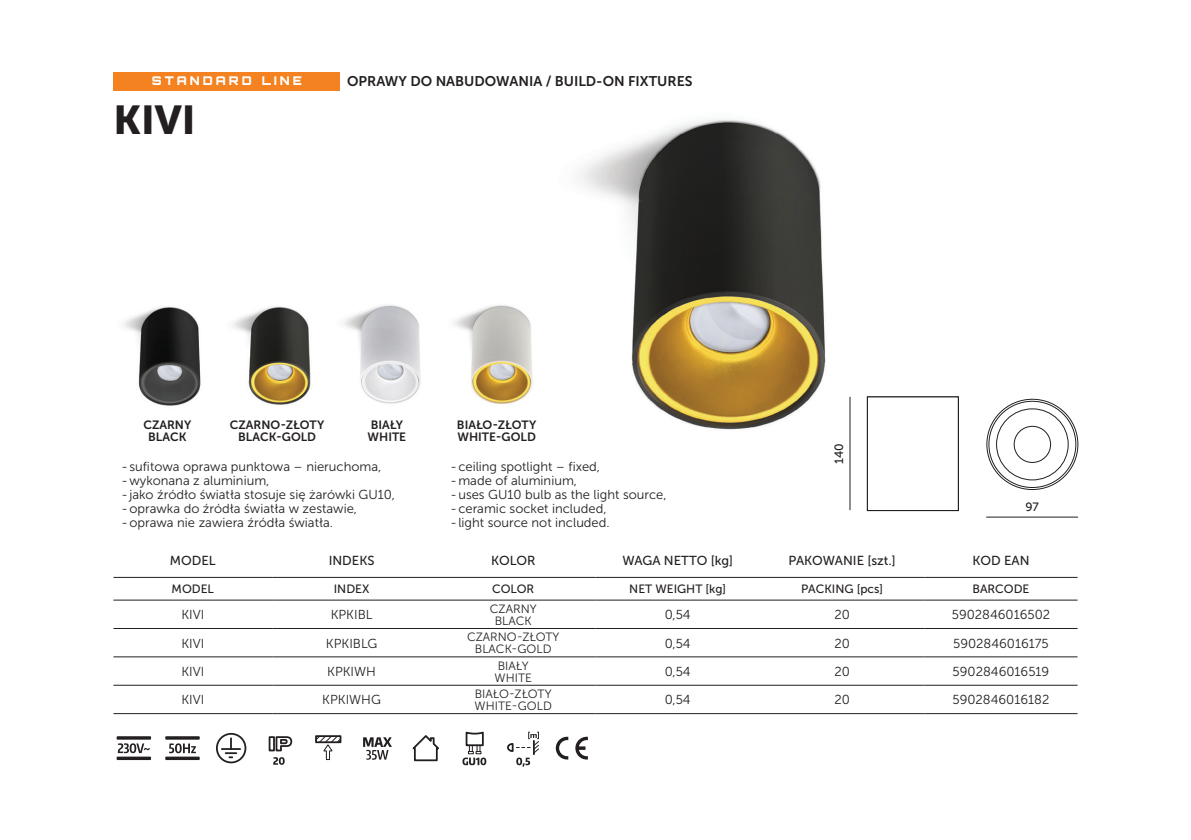
<style>
.page{position:relative;width:1191px;height:840px;background:#fff}
.page>*{position:absolute;margin:0;border:0;box-sizing:border-box;transform-origin:0 0}
.t1{font:40px "Museo Sans 900";color:#231f20}
.t2{font:14px "Museo Sans 700";color:#231f20}
.t3{font:13px/14px "Museo Sans 300";color:#231f20}
.t4{font:13px "Museo Sans 500";color:#231f20}
.t5{font:12px/12px "Museo Sans 300";color:#231f20;text-align:center}
.t6{font:12px/12px "Museo Sans 700";color:#231f20;text-align:center}
.t7{font:12px "Museo Sans 500";color:#231f20}
.t8{font:900 12px "Orbitron";letter-spacing:.25em;color:#fff}
</style>
<div class="page">
<img style="left:580px;top:119px;width:287px;height:333px">
<img style="left:343px;top:305px;width:78px;height:99px">
<div style="left:113px;top:72px;width:227px;height:18px;background:#f58220"></div>
<svg style="left:113px;top:577px;width:964px;height:1px"></svg>
<div style="left:272px;top:577px;width:159px;height:22px;background:#fff"></div>
<svg style="left:113px;top:600px;width:964px;height:86px"></svg>
<hr style="left:272px;top:576px;width:159px;height:1px;background:#231f20">
<hr style="left:272px;top:599px;width:159px;height:1px;background:#231f20">
<hr style="left:272px;top:627px;width:159px;height:1px;background:#231f20">
<hr style="left:272px;top:684px;width:159px;height:1px;background:#231f20">
<hr style="left:113px;top:576px;width:159px;height:1px;background:#231f20">
<hr style="left:431px;top:576px;width:164px;height:1px;background:#231f20">
<hr style="left:595px;top:576px;width:165px;height:1px;background:#231f20">
<hr style="left:760px;top:576px;width:164px;height:1px;background:#231f20">
<hr style="left:924px;top:576px;width:153px;height:1px;background:#231f20">
<hr style="left:113px;top:599px;width:159px;height:1px;background:#231f20">
<hr style="left:113px;top:627px;width:159px;height:1px;background:#231f20">
<hr style="left:113px;top:684px;width:159px;height:1px;background:#231f20">
<hr style="left:431px;top:599px;width:164px;height:1px;background:#231f20">
<hr style="left:431px;top:627px;width:164px;height:1px;background:#231f20">
<hr style="left:431px;top:684px;width:164px;height:1px;background:#231f20">
<hr style="left:595px;top:599px;width:165px;height:1px;background:#231f20">
<hr style="left:595px;top:627px;width:165px;height:1px;background:#231f20">
<hr style="left:595px;top:684px;width:165px;height:1px;background:#231f20">
<hr style="left:760px;top:599px;width:164px;height:1px;background:#231f20">
<hr style="left:760px;top:627px;width:164px;height:1px;background:#231f20">
<hr style="left:760px;top:684px;width:164px;height:1px;background:#231f20">
<hr style="left:924px;top:599px;width:153px;height:1px;background:#231f20">
<hr style="left:924px;top:627px;width:153px;height:1px;background:#231f20">
<hr style="left:924px;top:684px;width:153px;height:1px;background:#231f20">
<hr style="left:113px;top:656px;width:159px;height:1px;background:#231f20">
<hr style="left:113px;top:712px;width:159px;height:1px;background:#231f20">
<hr style="left:272px;top:656px;width:159px;height:1px;background:#231f20">
<hr style="left:272px;top:712px;width:159px;height:1px;background:#231f20">
<hr style="left:431px;top:656px;width:164px;height:1px;background:#231f20">
<hr style="left:431px;top:712px;width:164px;height:1px;background:#231f20">
<hr style="left:595px;top:656px;width:165px;height:1px;background:#231f20">
<hr style="left:595px;top:712px;width:165px;height:1px;background:#231f20">
<hr style="left:760px;top:656px;width:164px;height:1px;background:#231f20">
<hr style="left:760px;top:712px;width:164px;height:1px;background:#231f20">
<hr style="left:924px;top:656px;width:153px;height:1px;background:#231f20">
<hr style="left:924px;top:712px;width:153px;height:1px;background:#231f20">
<svg style="left:113px;top:727px;width:41px;height:41px"></svg>
<svg style="left:118px;top:742px;width:32px;height:10px"></svg>
<div style="left:117px;top:735px;width:34px;height:4px;border:2px solid #231f20"></div>
<div style="left:117px;top:756px;width:34px;height:3px;border:2px solid #231f20"></div>
<div style="left:165px;top:735px;width:35px;height:4px;border:2px solid #231f20"></div>
<div style="left:165px;top:756px;width:35px;height:3px;border:2px solid #231f20"></div>
<svg style="left:169px;top:743px;width:27px;height:9px"></svg>
<svg style="left:216px;top:733px;width:31px;height:30px"></svg>
<svg style="left:268px;top:736px;width:25px;height:28px"></svg>
<svg style="left:315px;top:735px;width:27px;height:25px"></svg>
<svg style="left:363px;top:737px;width:29px;height:22px"></svg>
<svg style="left:412px;top:735px;width:27px;height:26px"></svg>
<svg style="left:462px;top:731px;width:24px;height:33px"></svg>
<svg style="left:507px;top:731px;width:32px;height:35px"></svg>
<svg style="left:556px;top:736px;width:12px;height:23px"></svg>
<svg style="left:575px;top:736px;width:13px;height:23px"></svg>
<hr style="left:849px;top:396px;width:1px;height:114px;background:#231f20">
<hr style="left:986px;top:516px;width:92px;height:1px;background:#231f20">
<svg style="left:986px;top:398px;width:92px;height:91px"></svg>
<div style="left:867px;top:396px;width:91px;height:114px;border:1px solid #231f20"></div>
<img style="left:454px;top:305px;width:79px;height:99px">
<img style="left:123px;top:307px;width:78px;height:99px">
<img style="left:233px;top:306px;width:78px;height:99px">
<p class="t8" style="left:152px;top:73px;width:151px">STANDARD LINE</p>
<p class="t2" style="left:347px;top:73px;width:347px">OPRAWY DO NABUDOWANIA / BUILD-ON FIXTURES</p>
<h1 class="t1" style="left:113px;top:97px;width:84px">KIVI</h1>
<p class="t6" style="left:143px;top:419px;width:49px">CZARNY<br>BLACK</p>
<p class="t6" style="left:367px;top:419px;width:40px;text-align:left">BIAŁY<br>WHITE</p>
<p class="t6" style="left:230px;top:419px;width:96px">CZARNO-ZŁOTY<br>BLACK-GOLD</p>
<p class="t6" style="left:457px;top:419px;width:81px;text-align:left">BIAŁO-ZŁOTY<br>WHITE-GOLD</p>
<p class="t3" style="left:121px;top:459px;width:261px">- sufitowa oprawa punktowa – nieruchoma, -wykonana z aluminium,</p>
<p class="t3" style="left:121px;top:487px;width:275px">- jako źródło światła stosuje się żarówki GU10, -oprawka do źródła światła w zestawie, -oprawa nie zawiera źródła światła.</p>
<p class="t3" style="left:450px;top:459px;width:218px">-ceiling spotlight – fixed,<br>-made of aluminium,<br>-uses GU10 bulb as the light source, -ceramic socket included,</p>
<p class="t3" style="left:450px;top:515px;width:161px">- light source not included.</p>
<p class="t7" style="left:832px;top:463px;width:22px;rotate:-90deg">140</p>
<p class="t7" style="left:1025px;top:500px;width:15px">97</p>
<p class="t4" style="left:170px;top:553px;width:47px">MODEL</p>
<p class="t4" style="left:329px;top:553px;width:47px">INDEKS</p>
<p class="t4" style="left:491px;top:553px;width:46px">KOLOR</p>
<p class="t4" style="left:622px;top:553px;width:112px">WAGA NETTO [kg]</p>
<p class="t4" style="left:788px;top:553px;width:109px">PAKOWANIE [szt.]</p>
<p class="t4" style="left:972px;top:553px;width:59px">KOD EAN</p>
<p class="t7" style="left:172px;top:582px;width:44px">MODEL</p>
<p class="t7" style="left:334px;top:582px;width:37px">INDEX</p>
<p class="t7" style="left:492px;top:582px;width:44px">COLOR</p>
<p class="t7" style="left:629px;top:582px;width:98px">NET WEIGHT [kg]</p>
<p class="t7" style="left:801px;top:582px;width:83px">PACKING [pcs]</p>
<p class="t7" style="left:972px;top:582px;width:59px">BARCODE</p>
<p class="t3" style="left:181px;top:607px;width:24px">KIVI</p>
<p class="t3" style="left:331px;top:607px;width:43px">KPKIBL</p>
<p class="t5" style="left:490px;top:602px;width:48px">CZARNY<br>BLACK</p>
<p class="t3" style="left:664px;top:607px;width:27px">0,54</p>
<p class="t3" style="left:834px;top:607px;width:17px">20</p>
<p class="t3" style="left:951px;top:607px;width:100px">5902846016502</p>
<p class="t3" style="left:181px;top:635px;width:24px">KIVI</p>
<p class="t3" style="left:326px;top:635px;width:53px">KPKIBLG</p>
<p class="t5" style="left:467px;top:630px;width:94px">CZARNO-ZŁOTY<br>BLACK-GOLD</p>
<p class="t3" style="left:664px;top:635px;width:27px">0,54</p>
<p class="t3" style="left:834px;top:635px;width:17px">20</p>
<p class="t3" style="left:953px;top:635px;width:97px">5902846016175</p>
<p class="t3" style="left:181px;top:664px;width:24px">KIVI</p>
<p class="t3" style="left:327px;top:664px;width:50px">KPKIWH</p>
<p class="t5" style="left:494px;top:659px;width:39px;text-align:left">BIAŁY<br>WHITE</p>
<p class="t3" style="left:664px;top:664px;width:27px">0,54</p>
<p class="t3" style="left:834px;top:664px;width:17px">20</p>
<p class="t3" style="left:952px;top:664px;width:98px">5902846016519</p>
<p class="t3" style="left:181px;top:692px;width:24px">KIVI</p>
<p class="t3" style="left:322px;top:692px;width:60px">KPKIWHG</p>
<p class="t5" style="left:474px;top:687px;width:79px;text-align:left">BIAŁO-ZŁOTY<br>WHITE-GOLD</p>
<p class="t3" style="left:664px;top:692px;width:27px">0,54</p>
<p class="t3" style="left:834px;top:692px;width:17px">20</p>
<p class="t3" style="left:952px;top:692px;width:98px">5902846016182</p>
</div>
